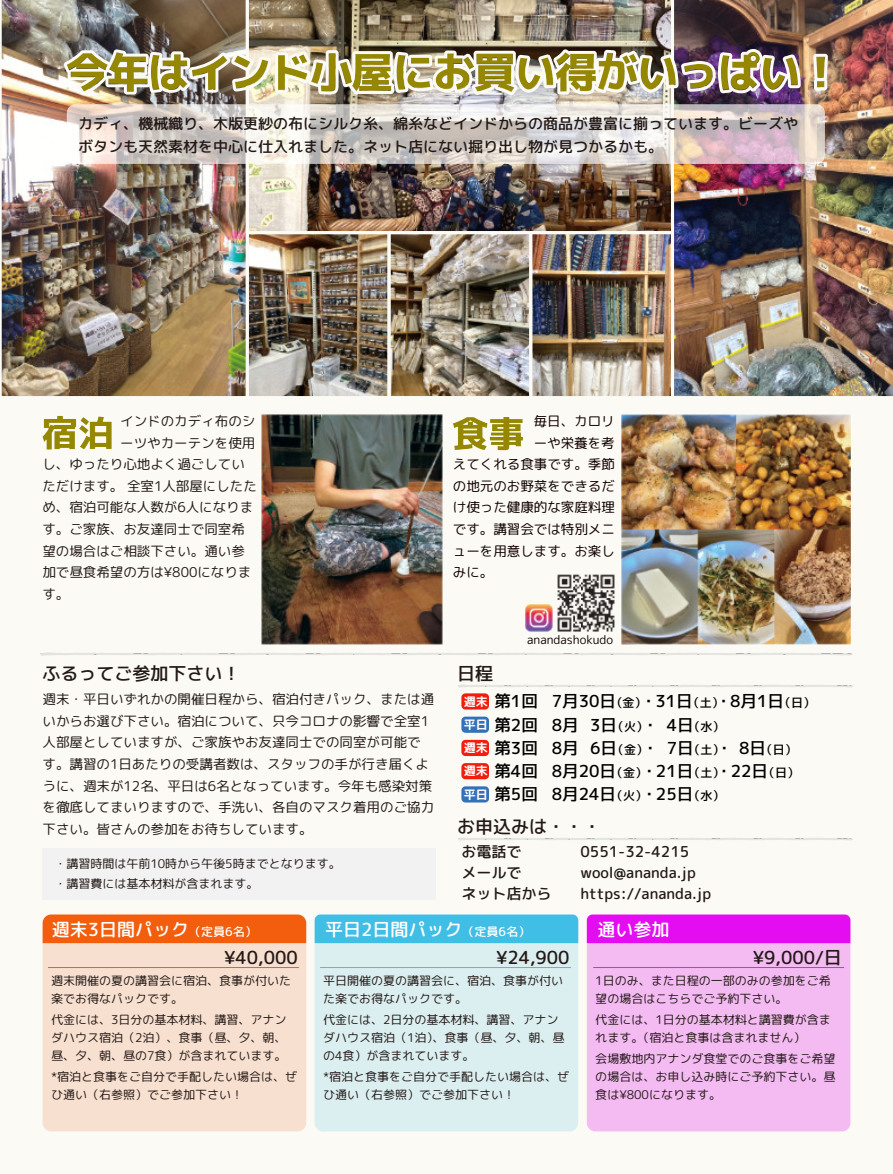
<style>
.page{position:relative;width:893px;height:1174px;background:#fbfaf4}
.page>*{position:absolute;margin:0;border:0;box-sizing:border-box;transform-origin:0 0}
.t1{font:800 42px "Mplus 1 p";letter-spacing:-.03em;color:#958800}
.t2{font:800 36px "Mplus 1 p";color:#958800}
.t3{font:500 18px "Rounded Mplus 1 c";color:#fff}
.t4{font:500 18px "Rounded Mplus 1 c";color:#231916}
.t5{font:500 18px "Mplus 1 p";color:#231916}
.t6{font:500 16.5px/23.2px "Mplus 1 p";color:#000}
.t7{font:500 15px/22.5px "Rounded Mplus 1 c";color:#231916}
.t8{font:13.5px/21.6px "Rounded Mplus 1 c";color:#231916}
.t9{font:13.5px "Rounded Mplus 1 c";color:#100000}
.t10{font:12px/18px "Rounded Mplus 1 c";color:#231916}
.t11{font:12px "Rounded Mplus 1 c";color:#100000}
.t12{font:700 12px/23.2px "Rounded Mplus 1 c";color:#fff;text-align:justify}
.s1{font-size:12px}
</style>
<div class="page">
<img style="left:250px;top:235px;width:420px;height:160px">
<img style="left:621px;top:415px;width:230px;height:229px">
<img style="left:262px;top:415px;width:181px;height:229px">
<img style="left:1px;top:0;width:245px;height:397px">
<img style="left:249px;top:0;width:422px;height:231px">
<img style="left:674px;top:0;width:219px;height:397px">
<div style="left:246px;top:231px;width:145px;height:168px;border:3px solid #fbfaf4"></div>
<div style="left:388px;top:231px;width:144px;height:168px;border:3px solid #fbfaf4"></div>
<div style="left:529px;top:231px;width:145px;height:168px;border:3px solid #fbfaf4"></div>
<img style="left:63px;top:49px;width:738px;height:47px">
<svg style="left:813px;top:54px;width:15px;height:36px"></svg>
<div style="left:587px;top:943px;width:263px;height:188px;background:#f4bbf3"></div>
<div style="left:587px;top:914px;width:263px;height:29px;background:#e40df2"></div>
<hr style="left:593px;top:967px;width:251px;height:1px;background:#a24f9a">
<div style="left:314px;top:943px;width:264px;height:188px;background:#dbeff1"></div>
<div style="left:315px;top:914px;width:263px;height:29px;background:#41bee6"></div>
<hr style="left:320px;top:967px;width:251px;height:1px;background:#41bee6">
<div style="left:43px;top:943px;width:263px;height:188px;background:#f8e0d0"></div>
<div style="left:43px;top:914px;width:263px;height:29px;background:#f25e0d"></div>
<hr style="left:48px;top:967px;width:251px;height:1px;background:#eb5e19">
<div style="left:43px;top:848px;width:393px;height:51px;background:#f2f2f2"></div>
<div style="left:461px;top:716px;width:28px;height:17px;background:#3372b9;border-radius:4px"></div>
<div style="left:461px;top:693px;width:28px;height:16px;background:#f21d0d;border-radius:4px"></div>
<div style="left:461px;top:740px;width:28px;height:16px;background:#f21d0d;border-radius:4px"></div>
<div style="left:461px;top:763px;width:28px;height:16px;background:#f21d0d;border-radius:4px"></div>
<div style="left:461px;top:786px;width:28px;height:16px;background:#3372b9;border-radius:4px"></div>
<img style="left:41px;top:652px;width:811px;height:3px">
<img style="left:459px;top:837px;width:393px;height:3px">
<img style="left:459px;top:684px;width:393px;height:3px">
<img style="left:557px;top:574px;width:58px;height:57px">
<img style="left:525px;top:604px;width:27px;height:27px">
<h1 class="t1" style="left:66px;top:51px;width:777px">今年はインド小屋にお買い得がいっぱい！</h1>
<p class="t7" style="left:78px;top:113px;width:722px">カディ、機械織り、木版更紗の布にシルク糸、綿糸などインドからの商品が豊富に揃っています。ビーズやボタンも天然素材を中心に仕入れました。ネット店にない掘り出し物が見つかるかも。</p>
<p class="t8" style="left:120px;top:410px;width:137px">インドのカディ布のシ</p>
<p class="t8" style="left:120px;top:432px;width:137px">ーツやカーテンを使用</p>
<p class="t8" style="left:42px;top:453px;width:204px">し、ゆったり心地よく過ごしてい</p>
<p class="t8" style="left:42px;top:475px;width:216px">ただけます。全室1人部屋にしたた</p>
<p class="t8" style="left:42px;top:497px;width:212px">め、宿泊可能な人数が6人になりま</p>
<p class="t8" style="left:42px;top:518px;width:204px">す。ご家族、お友達同士で同室希</p>
<p class="t8" style="left:42px;top:540px;width:204px">望の場合はご相談下さい。通い参</p>
<p class="t8" style="left:42px;top:561px;width:211px">加で昼食希望の方は¥800になりま</p>
<p class="t8" style="left:42px;top:583px;width:29px">す。</p>
<h2 class="t2" style="left:42px;top:415px;width:73px">宿泊</h2>
<h3 class="t5" style="left:43px;top:664px;width:200px">ふるってご参加下さい！</h3>
<p class="t8" style="left:43px;top:688px;width:393px">週末・平日いずれかの開催日程から、宿泊付きパック、または通いからお選び下さい。宿泊について、只今コロナの影響で全室1人部屋としていますが、ご家族やお友達同士での同室が可能です。講習の1日あたりの受講者数は、スタッフの手が行き届くように、週末が12名、平日は6名となっています。今年も感染対策を徹底してまいりますので、手洗い、各自のマスク着用のご協力下さい。皆さんの参加をお待ちしています。</p>
<p class="t10" style="left:54px;top:854px;width:288px;line-height:19.5px">・講習時間は午前10時から午後5時までとなります。・講習費には基本材料が含まれます。</p>
<p class="t9" style="left:534px;top:414px;width:83px">毎日、カロリ</p>
<p class="t9" style="left:534px;top:436px;width:83px">ーや栄養を考</p>
<p class="t9" style="left:453px;top:457px;width:164px">えてくれる食事です。季節</p>
<p class="t9" style="left:453px;top:479px;width:164px">の地元のお野菜をできるだ</p>
<p class="t9" style="left:453px;top:501px;width:164px">け使った健康的な家庭料理</p>
<p class="t9" style="left:453px;top:522px;width:164px">です。講習会では特別メニ</p>
<p class="t9" style="left:453px;top:544px;width:164px">ューを用意します。お楽し</p>
<p class="t9" style="left:453px;top:565px;width:42px">みに。</p>
<h2 class="t2" style="left:452px;top:416px;width:73px">食事</h2>
<h3 class="t5" style="left:457px;top:664px;width:38px">日程</h3>
<p class="t11" style="left:527px;top:633px;width:87px">anandashokudo</p>
<h3 class="t6" style="left:494px;top:689px;width:322px">第1回 7月30日<span class="s1">（金）</span>・31日<span class="s1">（土）</span>・8月1日<span class="s1">（日）</span>第2回 8月 3日<span class="s1">（火）</span>・ 4日<span class="s1">（水）<br></span>第3回 8月 6日<span class="s1">（金）</span>・ 7日<span class="s1">（土）</span>・ 8日<span class="s1">（日）</span>第4回 8月20日<span class="s1">（金）</span>・21日<span class="s1">（土）</span>・22日<span class="s1">（日）</span>第5回 8月24日<span class="s1">（火）</span>・25日<span class="s1">（水）</span></h3>
<p class="t12" style="left:464px;top:689px;width:26px">週末</p>
<p class="t12" style="left:464px;top:736px;width:26px">週末週末平日</p>
<p class="t12" style="left:464px;top:713px;width:26px">平日</p>
<h3 class="t5" style="left:457px;top:817px;width:146px">お申込みは・・・</h3>
<p class="t7" style="left:461px;top:840px;width:62px">お電話で</p>
<p class="t7" style="left:580px;top:840px;width:110px">0551-32-4215</p>
<p class="t7" style="left:461px;top:861px;width:62px">メールで</p>
<p class="t7" style="left:580px;top:861px;width:117px">wool@ananda.jp</p>
<p class="t7" style="left:461px;top:882px;width:92px">ネット店から</p>
<p class="t7" style="left:580px;top:882px;width:132px">https://ananda.jp</p>
<h3 class="t3" style="left:52px;top:920px;width:206px">週末3日間パック<span class="s1">（定員6名）</span></h3>
<h3 class="t4" style="left:224px;top:948px;width:75px">¥40,000</h3>
<p class="t10" style="left:51px;top:971px;width:242px">週末開催の夏の講習会に宿泊、食事が付いた楽でお得なパックです。</p>
<p class="t10" style="left:51px;top:1010px;width:237px;text-align:justify">代金には、3日分の基本材料、講習、アナンダハウス宿泊（2泊）、食事（昼、夕、朝、昼、夕、朝、昼の7食）が含まれています。</p>
<p class="t10" style="left:51px;top:1067px;width:248px">*宿泊と食事をご自分で手配したい場合は、ぜひ通い（右参照）でご参加下さい！</p>
<h3 class="t3" style="left:325px;top:920px;width:206px">平日2日間パック<span class="s1">（定員6名）</span></h3>
<h3 class="t4" style="left:496px;top:948px;width:75px">¥24,900</h3>
<p class="t10" style="left:323px;top:971px;width:242px">平日開催の夏の講習会に、宿泊、食事が付いた楽でお得なパックです。</p>
<p class="t10" style="left:323px;top:1010px;width:243px">代金には、2日分の基本材料、講習、アナンダハウス宿泊（1泊）、食事（昼、夕、朝、昼の4食）が含まれています。</p>
<p class="t10" style="left:323px;top:1067px;width:248px">*宿泊と食事をご自分で手配したい場合は、ぜひ通い（右参照）でご参加下さい！</p>
<h3 class="t3" style="left:597px;top:920px;width:74px">通い参加</h3>
<h3 class="t4" style="left:753px;top:948px;width:90px">¥9,000/日</h3>
<p class="t10" style="left:595px;top:971px;width:237px">1日のみ、また日程の一部のみの参加をご希望の場合はこちらでご予約下さい。</p>
<p class="t10" style="left:595px;top:1010px;width:237px">代金には、1日分の基本材料と講習費が含まれます。（宿泊と食事は含まれません）</p>
<p class="t10" style="left:595px;top:1049px;width:242px;text-align:justify">会場敷地内アナンダ食堂でのご食事をご希望の場合は、お申し込み時にご予約下さい。昼食は¥800になります。</p>
</div>
